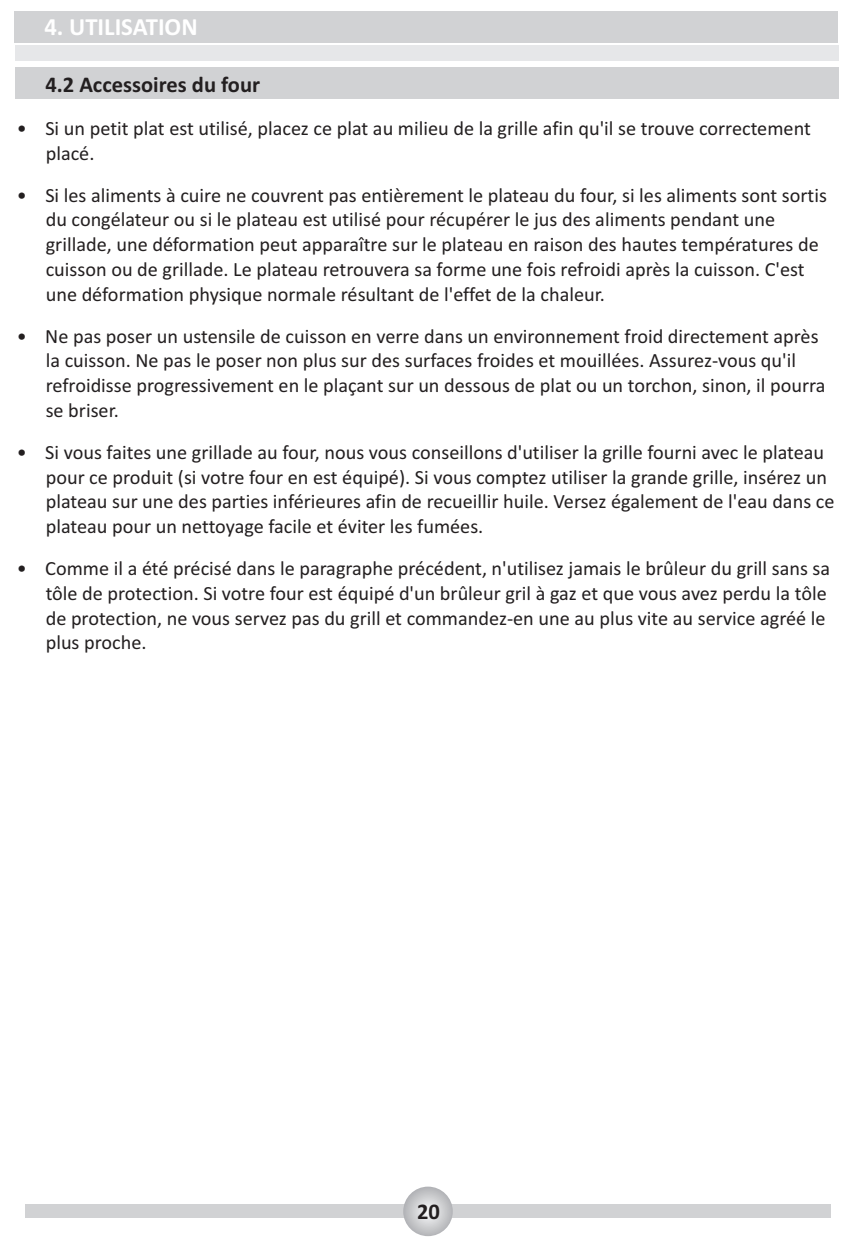
<style>
.page{position:relative;width:849px;height:1240px;background:#fff}
.page>*{position:absolute;margin:0;border:0;box-sizing:border-box;transform-origin:0 0}
.t1{font:700 24.75px "Calibri";color:#fff}
.t2{font:700 22.5px "Calibri";color:#231f20}
.t3{font:20.25px/24.8px "Calibri";color:#231f20}
</style>
<div class="page">
<div style="left:15px;top:67px;width:824px;height:32px;background:#d1d2d4"></div>
<div style="left:25px;top:1204px;width:805px;height:14px;background:#d1d2d4"></div>
<svg style="left:403px;top:1186px;width:50px;height:50px"></svg>
<div style="left:15px;top:11px;width:823px;height:32px;background:#d1d2d4"></div>
<div style="left:15px;top:45px;width:823px;height:16px;background:#e6e7e9"></div>
<p class="t1" style="left:44px;top:17px;width:155px">4. UTILISATION</p>
<p class="t2" style="left:45px;top:75px;width:216px">4.2 Accessoires du four</p>
<p class="t3" style="left:46px;top:118px;width:766px;text-indent:-29px">• Si un petit plat est utilisé, placez ce plat au milieu de la grille afin qu'il se trouve correctement placé.</p>
<p class="t3" style="left:46px;top:184px;width:782px;text-indent:-29px">• Si les aliments à cuire ne couvrent pas entièrement le plateau du four, si les aliments sont sortis du congélateur ou si le plateau est utilisé pour récupérer le jus des aliments pendant une grillade, une déformation peut apparaître sur le plateau en raison des hautes températures de cuisson ou de grillade. Le plateau retrouvera sa forme une fois refroidi après la cuisson. C'est une déformation physique normale résultant de l'effet de la chaleur.</p>
<p class="t3" style="left:46px;top:325px;width:781px;text-indent:-29px">• Ne pas poser un ustensile de cuisson en verre dans un environnement froid directement après la cuisson. Ne pas le poser non plus sur des surfaces froides et mouillées. Assurez-vous qu'il refroidisse progressivement en le plaçant sur un dessous de plat ou un torchon, sinon, il pourra se briser.</p>
<p class="t3" style="left:46px;top:441px;width:790px;text-indent:-29px">• Si vous faites une grillade au four, nous vous conseillons d'utiliser la grille fourni avec le plateau pour ce produit (si votre four en est équipé). Si vous comptez utiliser la grande grille, insérez un plateau sur une des parties inférieures afin de recueillir huile. Versez également de l'eau dans ce plateau pour un nettoyage facile et éviter les fumées.</p>
<p class="t3" style="left:46px;top:558px;width:786px;text-indent:-29px">• Comme il a été précisé dans le paragraphe précédent, n'utilisez jamais le brûleur du grill sans sa tôle de protection. Si votre four est équipé d'un brûleur gril à gaz et que vous avez perdu la tôle de protection, ne vous servez pas du grill et commandez-en une au plus vite au service agréé le plus proche.</p>
<p class="t2" style="left:417px;top:1201px;width:24px">20</p>
</div>
